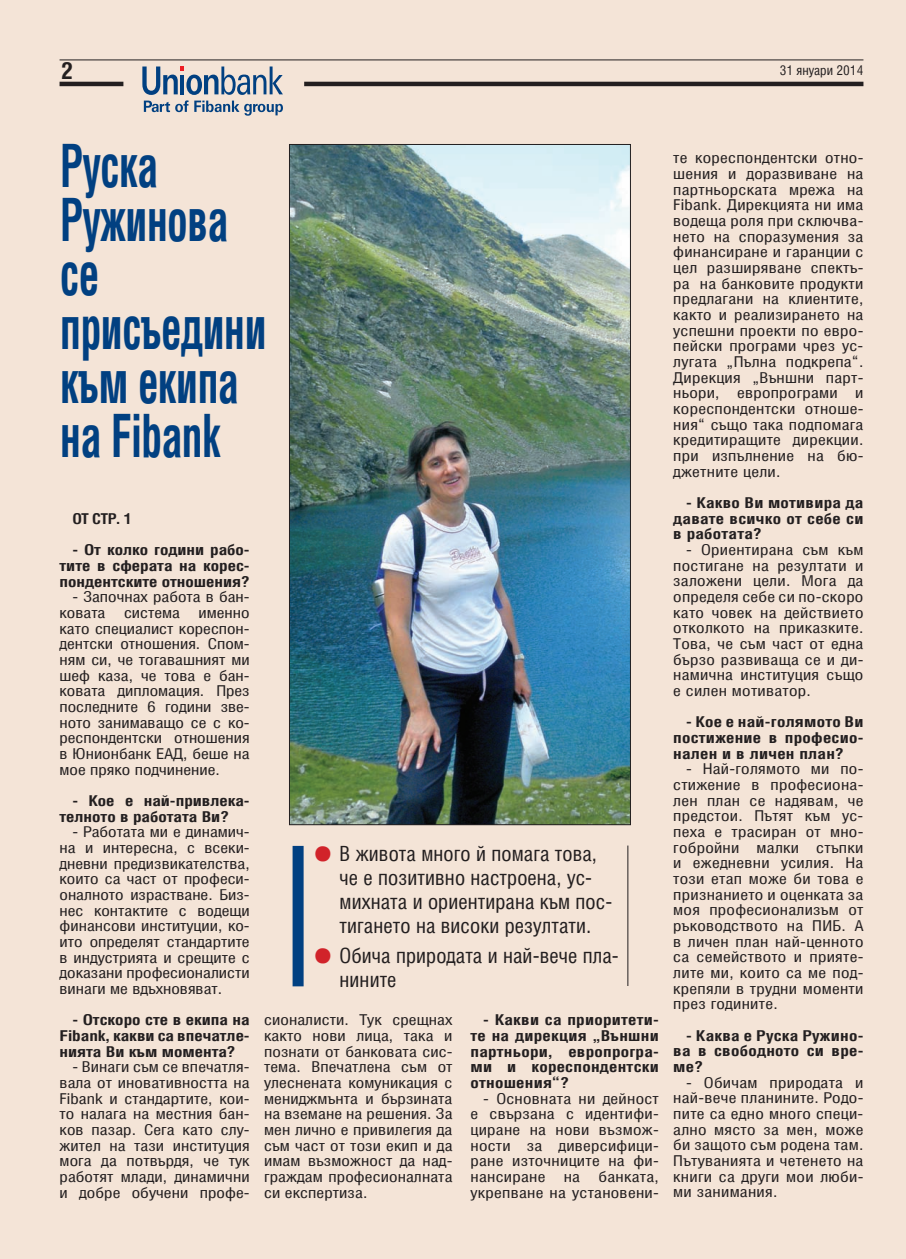
<style>
.page{position:relative;width:906px;height:1259px;background:#f4e4d7}
.page>*{position:absolute;margin:0;border:0;box-sizing:border-box;transform-origin:0 0}
.t1{font:60px/54px "Hebar Cond XP Bold";letter-spacing:-.005em;color:#014081;scale:.7 1}
.t2{font:23.55px "Hebar Cond XP Bold";color:#231f20}
.t3{font:21px/24px "Hebar Cond XP";letter-spacing:.005em;color:#231f20}
.t4{font:15px/15.6px "Hebar Cond XP";letter-spacing:.015em;color:#231f20;text-align:justify;scale:1.17 1}
.t5{font:15px/15.6px "Hebar Cond XP Bold";letter-spacing:.015em;color:#231f20;text-align:justify;scale:1.17 1}
.t6{font:15px "Hebar Cond XP Bold";letter-spacing:.015em;color:#231f20;scale:1.09 1}
.t7{font:13.5px "Hebar Cond XP";color:#231f20}
.s1{color:#d1232a}
</style>
<div class="page">
<hr style="left:60px;top:60px;width:803px;height:1px;background:#231f20">
<hr style="left:60px;top:82px;width:803px;height:4px;background:#231f20">
<div style="left:123px;top:79px;width:181px;height:11px;background:#f4e4d7"></div>
<svg style="left:142px;top:66px;width:141px;height:50px"></svg>
<img style="left:291px;top:146px;width:338px;height:677px">
<div style="left:292px;top:846px;width:12px;height:140px;background:#014081"></div>
<hr style="left:627px;top:845px;width:1px;height:141px;background:#231f20">
<h2 class="t2" style="left:61px;top:58px;width:13px">2</h2>
<p class="t7" style="left:779px;top:63px;width:85px">31 януари 2014</p>
<h1 class="t1" style="left:60px;top:141px;width:296px">Руска<br>Ружинова се присъедини към екипа на Fibank</h1>
<p class="t6" style="left:72px;top:511px;width:56px">ОТ СТР. 1</p>
<p class="t5" style="left:60px;top:543px;width:164px;text-indent:13px">- От колко години рабо&shy;тите в сферата на корес&shy;пондентските отношения?</p>
<p class="t4" style="left:60px;top:590px;width:164px;text-indent:13px">- Започнах работа в бан&shy;ковата система именно като специалист кореспон&shy;дентски отношения. Спом&shy;ням си, че тогавашният ми шеф каза, че това е бан&shy;ковата дипломация. През последните 6 години зве&shy;ното занимаващо се с ко&shy;респондентски отношения в Юнионбанк ЕАД, беше на мое пряко подчинение.</p>
<p class="t5" style="left:60px;top:793px;width:164px;text-indent:13px">- Кое е най-привлека&shy;телното в работата Ви?</p>
<p class="t4" style="left:60px;top:825px;width:164px;text-indent:13px">- Работата ми е динамич&shy;на и интересна, с всеки&shy;дневни предизвикателства, които са част от професи&shy;оналното израстване. Биз&shy;нес контактите с водещи финансови институции, ко&shy;ито определят стандартите в индустрията и срещите с доказани професионалисти винаги ме вдъхновяват.</p>
<p class="t5" style="left:60px;top:1013px;width:164px;text-indent:13px">- Отскоро сте в екипа на Fibank, какви са впечатле&shy;нията Ви към момента?</p>
<p class="t4" style="left:60px;top:1060px;width:164px;text-indent:13px">- Винаги съм се впечатля&shy;вала от иновативността на Fibank и стандартите, кои&shy;то налага на местния бан&shy;ков пазар. Сега като слу&shy;жител на тази институция мога да потвърдя, че тук работят млади, динамични и добре обучени профе-</p>
<h3 class="t3" style="left:339px;top:842px;width:274px;text-indent:-25px"><span class="s1">●</span> В живота много й помага това, че е позитивно настроена, ус&shy;михната и ориентирана към пос&shy;тигането на високи резултати.</h3>
<h3 class="t3" style="left:339px;top:944px;width:281px;text-indent:-25px"><span class="s1">●</span> Обича природата и най-вече пла&shy;нините</h3>
<p class="t4" style="left:264px;top:1013px;width:162px">сионалисти. Тук срещнах както нови лица, така и познати от банковата сис&shy;тема. Впечатлена съм от улеснената комуникация с мениджмънта и бързината на вземане на решения. За мен лично е привилегия да съм част от този екип и да имам възможност да над&shy;граждам професионалната си експертиза.</p>
<p class="t5" style="left:470px;top:1012px;width:162px;text-indent:13px">- Какви са приоритети&shy;те на дирекция „Външни партньори, европрогра&shy;ми и кореспондентски отношения”?</p>
<p class="t4" style="left:470px;top:1091px;width:162px;text-indent:13px">- Основната ни дейност е свързана с идентифи&shy;циране на нови възмож&shy;ности за диверсифици&shy;ране източниците на фи&shy;нансиране на банката, укрепване на установени-</p>
<p class="t4" style="left:673px;top:151px;width:164px">те кореспондентски отно&shy;шения и доразвиване на партньорската мрежа на Fibank. Дирекцията ни има водеща роля при сключва&shy;нето на споразумения за финансиране и гаранции с цел разширяване спектъ&shy;ра на банковите продукти предлагани на клиентите, както и реализирането на успешни проекти по евро&shy;пейски програми чрез ус&shy;лугата „Пълна подкрепа”.<br>Дирекция „Външни парт&shy;ньори, европрограми и кореспондентски отноше&shy;ния” също така подпомага кредитиращите дирекции. при изпълнение на бю&shy;джетните цели.</p>
<p class="t5" style="left:673px;top:495px;width:164px;text-indent:13px">- Какво Ви мотивира да давате всичко от себе си в работата?</p>
<p class="t4" style="left:673px;top:543px;width:164px;text-indent:13px">- Ориентирана съм към постигане на резултати и заложени цели. Мога да определя себе си по-скоро като човек на действието отколкото на приказките.<br>Това, че съм част от една бързо развиваща се и ди&shy;намична институция също е силен мотиватор.</p>
<p class="t5" style="left:673px;top:715px;width:164px;text-indent:13px">- Кое е най-голямото Ви постижение в професио&shy;нален и в личен план?</p>
<p class="t4" style="left:673px;top:762px;width:164px;text-indent:13px">- Най-голямото ми по&shy;стижение в професиона&shy;лен план се надявам, че предстои. Пътят към ус&shy;пеха е трасиран от мно&shy;гобройни малки стъпки и ежедневни усилия. На този етап може би това е признанието и оценката за моя професионализъм от ръководството на ПИБ. А в личен план най-ценното са семейството и прияте&shy;лите ми, които са ме под&shy;крепяли в трудни моменти през годините.</p>
<p class="t5" style="left:673px;top:1028px;width:164px;text-indent:13px">- Каква е Руска Ружино&shy;ва в свободното си вре&shy;ме?</p>
<p class="t4" style="left:673px;top:1075px;width:164px;text-indent:13px">- Обичам природата и най-вече планините. Родо&shy;пите са едно много специ&shy;ално място за мен, може би защото съм родена там.<br>Пътуванията и четенето на книги са други мои люби&shy;ми занимания.</p>
</div>
